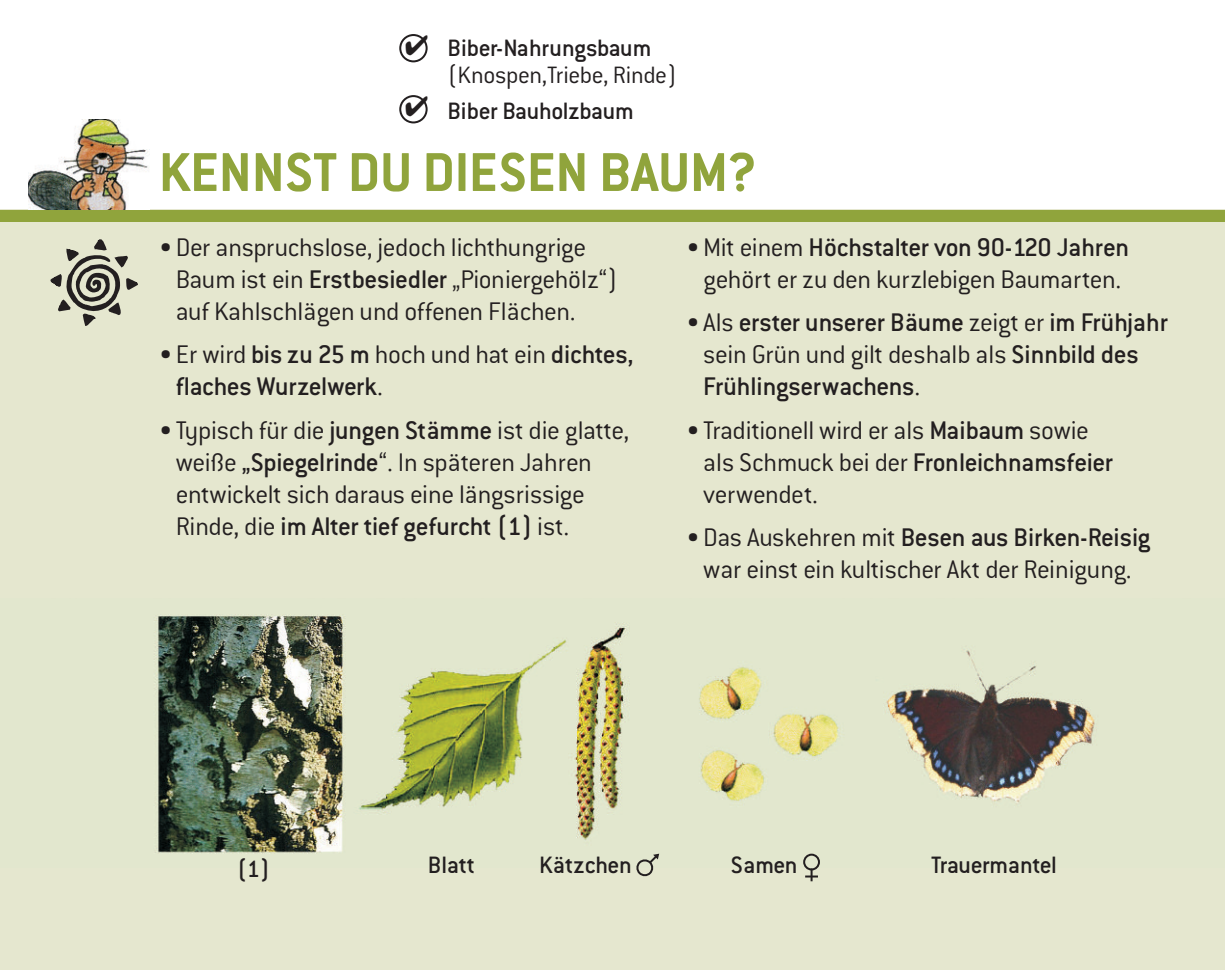
<style>
.page{position:relative;width:1225px;height:970px;background:#fff}
.page>*{position:absolute;margin:0;border:0;box-sizing:border-box;transform-origin:0 0}
.t1{font:60px "Conduit ITCTT Bold";color:#90a43c}
.t2{font:28px/32px "Conduit ITCTT Light";letter-spacing:-.015em;color:#231f20}
.t3{font:28px "Conduit Md ITCTT Medium";letter-spacing:-.015em;color:#231f20}
.t4{font:26px "Conduit Md ITCTT Medium";letter-spacing:-.015em;color:#231f20}
.t5{font:26px "Conduit ITCTT Light";letter-spacing:-.02em;color:#231f20}
.s1{font-family:"Conduit Md ITCTT Medium"}
.s2{font-family:"Conduit ITCTT Light"}
</style>
<div class="page">
<div style="left:0;top:210px;width:1225px;height:759px;background:#e5e7cf"></div>
<img style="left:155px;top:614px;width:940px;height:241px">
<div style="left:0;top:210px;width:1225px;height:11px;background:#90a43c"></div>
<svg style="left:50px;top:239px;width:88px;height:87px"></svg>
<img style="left:28px;top:119px;width:122px;height:91px">
<svg style="left:635px;top:853px;width:24px;height:24px"></svg>
<svg style="left:803px;top:853px;width:17px;height:28px"></svg>
<svg style="left:399px;top:34px;width:29px;height:89px"></svg>
<p class="t4" style="left:447px;top:32px;width:205px">Biber-Nahrungsbaum</p>
<p class="t5" style="left:447px;top:59px;width:231px">(Knospen,Triebe, Rinde)</p>
<p class="t4" style="left:447px;top:94px;width:188px">Biber Bauholzbaum</p>
<h1 class="t1" style="left:159px;top:135px;width:599px">KENNST DU DIESEN BAUM?</h1>
<p class="t2" style="left:176px;top:230px;width:444px;text-indent:-17px">•Der anspruchslose, jedoch lichthungrige<br>Baum ist ein <span class="s1">Erstbesiedler</span> „Pioniergehölz“) auf Kahlschlägen und offenen Flächen.</p>
<p class="t2" style="left:159px;top:337px;width:476px">•Er wird <span class="s1">bis zu 25 m</span> hoch und hat ein <span class="s1">dichtes,</span></p>
<p class="t3" style="left:176px;top:369px;width:209px">flaches Wurzelwerk<span class="s2">.</span></p>
<p class="t2" style="left:176px;top:413px;width:455px;text-indent:-17px">•Typisch für die <span class="s1">jungen Stämme</span> ist die glatte, weiße <span class="s1">„Spiegelrinde</span>“. In späteren Jahren entwickelt sich daraus eine längsrissige</p>
<p class="t3" style="left:176px;top:508px;width:395px"><span class="s2">Rinde, die</span> im Alter tief gefurcht (1) <span class="s2">ist.</span></p>
<p class="t3" style="left:686px;top:230px;width:444px"><span class="s2">•Mit einem</span> Höchstalter von 90-120 Jahren</p>
<p class="t2" style="left:703px;top:262px;width:419px">gehört er zu den kurzlebigen Baumarten.</p>
<p class="t3" style="left:686px;top:305px;width:483px"><span class="s2">•Als</span> erster unserer Bäume <span class="s2">zeigt er</span> im Frühjahr</p>
<p class="t2" style="left:703px;top:337px;width:437px">sein Grün und gilt deshalb als <span class="s1">Sinnbild des</span></p>
<p class="t3" style="left:703px;top:369px;width:218px">Frühlingserwachens<span class="s2">.</span></p>
<p class="t2" style="left:686px;top:413px;width:404px">•Traditionell wird er als <span class="s1">Maibaum</span> sowie</p>
<p class="t3" style="left:703px;top:444px;width:411px"><span class="s2">als Schmuck bei der</span> Fronleichnamsfeier</p>
<p class="t2" style="left:703px;top:477px;width:116px">verwendet.</p>
<p class="t3" style="left:686px;top:520px;width:466px"><span class="s2">•Das Auskehren mit</span> Besen aus Birken-Reisig</p>
<p class="t2" style="left:703px;top:552px;width:430px">war einst ein kultischer Akt der Reinigung.</p>
<p class="t4" style="left:237px;top:853px;width:35px">(1)</p>
<p class="t4" style="left:428px;top:849px;width:48px">Blatt</p>
<p class="t4" style="left:539px;top:849px;width:94px">Kätzchen</p>
<p class="t4" style="left:731px;top:849px;width:68px">Samen</p>
<p class="t4" style="left:931px;top:849px;width:127px">Trauermantel</p>
</div>
